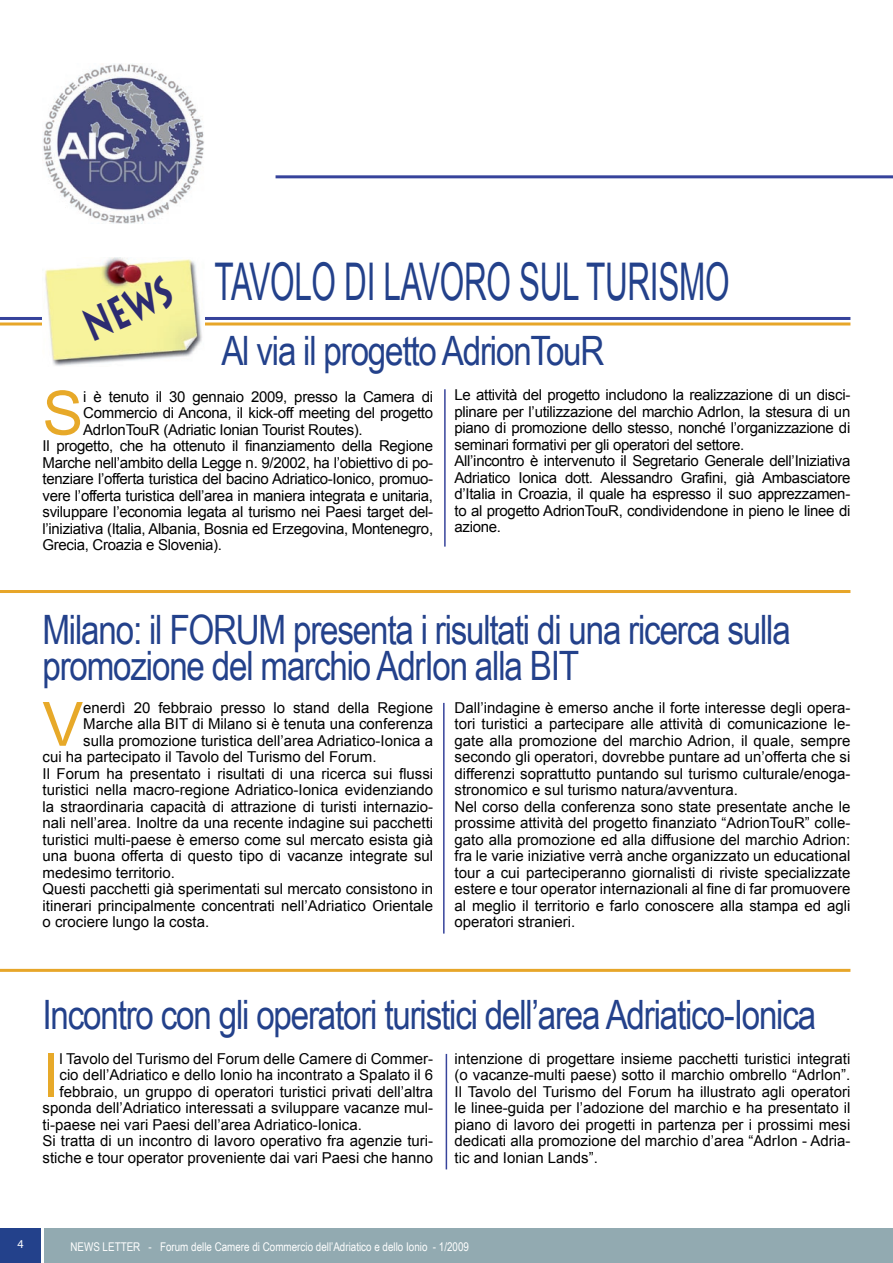
<style>
.page{position:relative;width:893px;height:1263px;background:#fff}
.page>*{position:absolute;margin:0;border:0;box-sizing:border-box;transform-origin:0 0}
.t1{font:61.05px "Arial";color:#e7a929}
.t2{font:52.05px "Arial";letter-spacing:-.01em;color:#23418b;scale:.61 1}
.t3{font:700 45px "Lithos Pro";color:#2c2b71;scale:.67 1}
.t4{font:40.5px/36px "Arial Narrow";letter-spacing:-.03em;color:#23418b}
.t5{font:15px/16.5px "Arial";color:#000;text-align:justify}
.t6{font:15px/16.5px "Arial";letter-spacing:-.02em;color:#000}
.t7{font:12px "Arial Narrow";color:#fff}
</style>
<div class="page">
<div style="left:0;top:1229px;width:893px;height:34px;background:#92aab1"></div>
<div style="left:0;top:1229px;width:43px;height:34px;background:#23418b"></div>
<hr style="left:41px;top:1229px;width:3px;height:34px;background:#fff">
<hr style="left:276px;top:175px;width:617px;height:3px;background:#36439b">
<img style="left:43px;top:64px;width:161px;height:159px">
<hr style="left:0;top:317px;width:850px;height:3px;background:#36439b">
<hr style="left:0;top:322px;width:850px;height:3px;background:#e7a629">
<img style="left:43px;top:257px;width:161px;height:109px">
<hr style="left:0;top:590px;width:850px;height:3px;background:#e7a629">
<hr style="left:0;top:969px;width:850px;height:3px;background:#e7a629">
<hr style="left:443px;top:703px;width:2px;height:230px;background:#36439b">
<hr style="left:446px;top:1054px;width:1px;height:115px;background:#36439b">
<hr style="left:444px;top:389px;width:2px;height:158px;background:#36439b">
<h3 class="t3" style="left:74px;top:304px;width:141px;rotate:-25deg">NEWS</h3>
<h2 class="t2" style="left:215px;top:247px;width:846px">TAVOLO DI LAVORO SUL TURISMO</h2>
<h3 class="t4" style="left:221px;top:331px;width:385px">Al via il progetto AdrionTouR</h3>
<h1 class="t1" style="left:43px;top:373px;width:42px">S</h1>
<p class="t6" style="left:83px;top:388px;width:351px">i è tenuto il 30 gennaio 2009, presso la Camera di</p>
<p class="t6" style="left:83px;top:405px;width:351px">Commercio di Ancona, il kick-off meeting del progetto</p>
<p class="t6" style="left:83px;top:421px;width:281px">AdrIonTouR (Adriatic Ionian Tourist Routes).</p>
<p class="t6" style="left:43px;top:438px;width:392px">Il progetto, che ha ottenuto il finanziamento della Regione</p>
<p class="t6" style="left:43px;top:454px;width:392px">Marche nell’ambito della Legge n. 9/2002, ha l’obiettivo di po-</p>
<p class="t6" style="left:43px;top:471px;width:392px">tenziare l’offerta turistica del bacino Adriatico-Ionico, promuo-</p>
<p class="t6" style="left:43px;top:487px;width:392px">vere l’offerta turistica dell’area in maniera integrata e unitaria,</p>
<p class="t6" style="left:43px;top:504px;width:392px">sviluppare l’economia legata al turismo nei Paesi target del-</p>
<p class="t6" style="left:43px;top:520px;width:392px">l’iniziativa (Italia, Albania, Bosnia ed Erzegovina, Montenegro,</p>
<p class="t6" style="left:43px;top:537px;width:181px">Grecia, Croazia e Slovenia).</p>
<p class="t6" style="left:454px;top:387px;width:397px">Le attività del progetto includono la realizzazione di un disci&shy;plinare per l’utilizzazione del marchio AdrIon, la stesura di un piano di promozione dello stesso, nonché l’organizzazione di seminari formativi per gli operatori del settore.<br>All’incontro è intervenuto il Segretario Generale dell’Iniziativa Adriatico Ionica dott. Alessandro Grafini, già Ambasciatore d’Italia in Croazia, il quale ha espresso il suo apprezzamen&shy;to al progetto AdrionTouR, condividendone in pieno le linee di azione.</p>
<h3 class="t4" style="left:43px;top:610px;width:750px">Milano: il FORUM presenta i risultati di una ricerca sulla promozione del marchio AdrIon alla BIT</h3>
<h1 class="t1" style="left:43px;top:684px;width:42px">V</h1>
<p class="t5" style="left:83px;top:699px;width:351px">enerdì 20 febbraio presso lo stand della Regione</p>
<p class="t5" style="left:83px;top:716px;width:351px">Marche alla BIT di Milano si è tenuta una conferenza</p>
<p class="t5" style="left:83px;top:732px;width:351px">sulla promozione turistica dell’area Adriatico-Ionica a</p>
<p class="t5" style="left:43px;top:749px;width:336px">cui ha partecipato il Tavolo del Turismo del Forum.</p>
<p class="t5" style="left:43px;top:765px;width:392px">Il Forum ha presentato i risultati di una ricerca sui flussi</p>
<p class="t5" style="left:43px;top:782px;width:392px">turistici nella macro-regione Adriatico-Ionica evidenziando</p>
<p class="t5" style="left:43px;top:798px;width:392px">la straordinaria capacità di attrazione di turisti internazio-</p>
<p class="t5" style="left:43px;top:815px;width:392px">nali nell’area. Inoltre da una recente indagine sui pacchetti</p>
<p class="t5" style="left:43px;top:831px;width:392px">turistici multi-paese è emerso come sul mercato esista già</p>
<p class="t5" style="left:43px;top:848px;width:392px">una buona offerta di questo tipo di vacanze integrate sul</p>
<p class="t5" style="left:43px;top:864px;width:134px">medesimo territorio.</p>
<p class="t5" style="left:43px;top:881px;width:392px">Questi pacchetti già sperimentati sul mercato consistono in</p>
<p class="t5" style="left:43px;top:897px;width:392px">itinerari principalmente concentrati nell’Adriatico Orientale</p>
<p class="t5" style="left:43px;top:914px;width:168px">o crociere lungo la costa.</p>
<p class="t5" style="left:454px;top:699px;width:397px;text-align:left">Dall’indagine è emerso anche il forte interesse degli opera&shy;tori turistici a partecipare alle attività di comunicazione le&shy;gate alla promozione del marchio Adrion, il quale, sempre secondo gli operatori, dovrebbe puntare ad un’offerta che si differenzi soprattutto puntando sul turismo culturale/enoga&shy;stronomico e sul turismo natura/avventura.<br>Nel corso della conferenza sono state presentate anche le prossime attività del progetto finanziato “AdrionTouR” colle&shy;gato alla promozione ed alla diffusione del marchio Adrion: fra le varie iniziative verrà anche organizzato un educational tour a cui parteciperanno giornalisti di riviste specializzate estere e tour operator internazionali al fine di far promuovere al meglio il territorio e farlo conoscere alla stampa ed agli operatori stranieri.</p>
<h3 class="t4" style="left:43px;top:995px;width:775px">Incontro con gli operatori turistici dell’area Adriatico-Ionica</h3>
<h1 class="t1" style="left:43px;top:1035px;width:18px">I</h1>
<p class="t5" style="left:59px;top:1050px;width:375px">l Tavolo del Turismo del Forum delle Camere di Commer-</p>
<p class="t5" style="left:59px;top:1067px;width:375px">cio dell’Adriatico e dello Ionio ha incontrato a Spalato il 6</p>
<p class="t5" style="left:59px;top:1083px;width:375px">febbraio, un gruppo di operatori turistici privati dell’altra</p>
<p class="t5" style="left:43px;top:1100px;width:392px">sponda dell’Adriatico interessati a sviluppare vacanze mul-</p>
<p class="t5" style="left:43px;top:1116px;width:321px">ti-paese nei vari Paesi dell’area Adriatico-Ionica.</p>
<p class="t5" style="left:43px;top:1133px;width:392px">Si tratta di un incontro di lavoro operativo fra agenzie turi-</p>
<p class="t5" style="left:43px;top:1149px;width:392px">stiche e tour operator proveniente dai vari Paesi che hanno</p>
<p class="t5" style="left:454px;top:1050px;width:397px">intenzione di progettare insieme pacchetti turistici integrati (o vacanze-multi paese) sotto il marchio ombrello “AdrIon”.<br>Il Tavolo del Turismo del Forum ha illustrato agli operatori le linee-guida per l’adozione del marchio e ha presentato il piano di lavoro dei progetti in partenza per i prossimi mesi dedicati alla promozione del marchio d’area “AdrIon - Adria&shy;tic and Ionian Lands”.</p>
<p class="t7" style="left:70px;top:1238px;width:400px">NEWS LETTER - Forum delle Camere di Commercio dell’Adriatico e dello Ionio - 1/2009</p>
</div>
